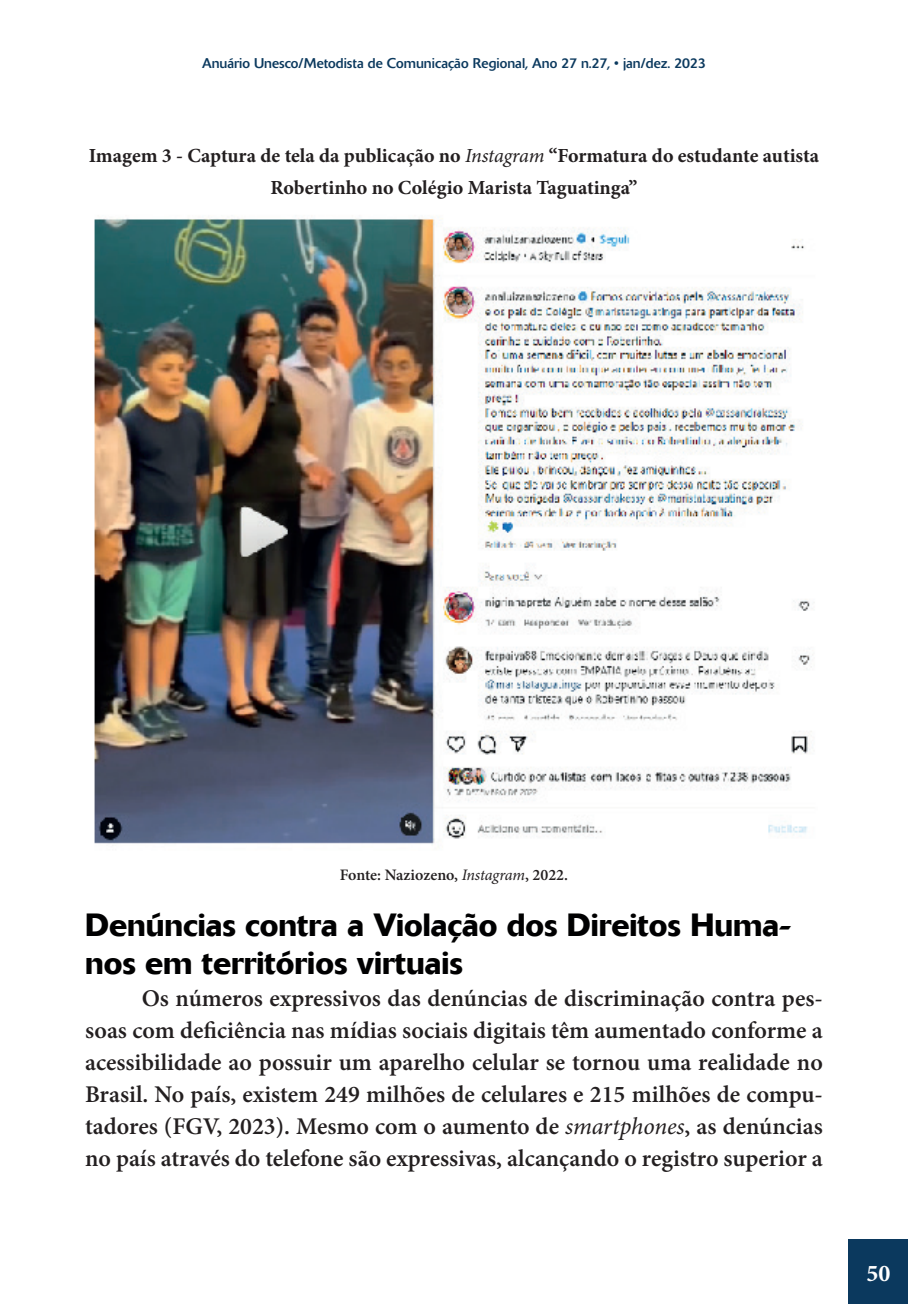
<style>
.page{position:relative;width:908px;height:1304px;background:#fff}
.page>*{position:absolute;margin:0;border:0;box-sizing:border-box;transform-origin:0 0}
.t1{font:500 32px/38.4px "Delta";color:#000001}
.t2{font:600 24px/32px "Minion Pro";color:#231f20;text-align:justify}
.t3{font:700 24px "Minion Pro";color:#fff}
.t4{font:700 20px/32px "Minion Pro";color:#231f20;text-align:center}
.t5{font:600 16px "Minion Pro";color:#231f20}
.t6{font:14px "Delta";color:#0b395e}
.s1{font-weight:400;font-style:italic}
</style>
<div class="page">
<div style="left:848px;top:1239px;width:59px;height:65px;background:#0b395e"></div>
<img style="left:94px;top:218px;width:719px;height:628px">
<p class="t6" style="left:202px;top:55px;width:505px">Anuário Unesco/Metodista de Comunicação Regional, Ano 27 n.27, • jan/dez. 2023</p>
<p class="t4" style="left:89px;top:139px;width:731px">Imagem 3 - Captura de tela da publicação no <span class="s1">Instagram</span> “Formatura do estudante autista<br>Robertinho no Colégio Marista Taguatinga”</p>
<p class="t5" style="left:340px;top:864px;width:229px">Fonte: Naziozeno, <span class="s1">Instagram</span>, 2022.</p>
<h1 class="t1" style="left:85px;top:905px;width:707px">Denúncias contra a Violação dos Direitos Huma&shy;nos em territórios virtuais</h1>
<p class="t2" style="left:85px;top:982px;width:739px;text-indent:57px">Os números expressivos das denúncias de discriminação contra pes&shy;soas com deficiência nas mídias sociais digitais têm aumentado conforme a acessibilidade ao possuir um aparelho celular se tornou uma realidade no Brasil. No país, existem 249 milhões de celulares e 215 milhões de compu&shy;tadores (FGV, 2023). Mesmo com o aumento de <span class="s1">smartphones</span>, as denúncias no país através do telefone são expressivas, alcançando o registro superior a</p>
<p class="t3" style="left:866px;top:1257px;width:25px">50</p>
</div>
